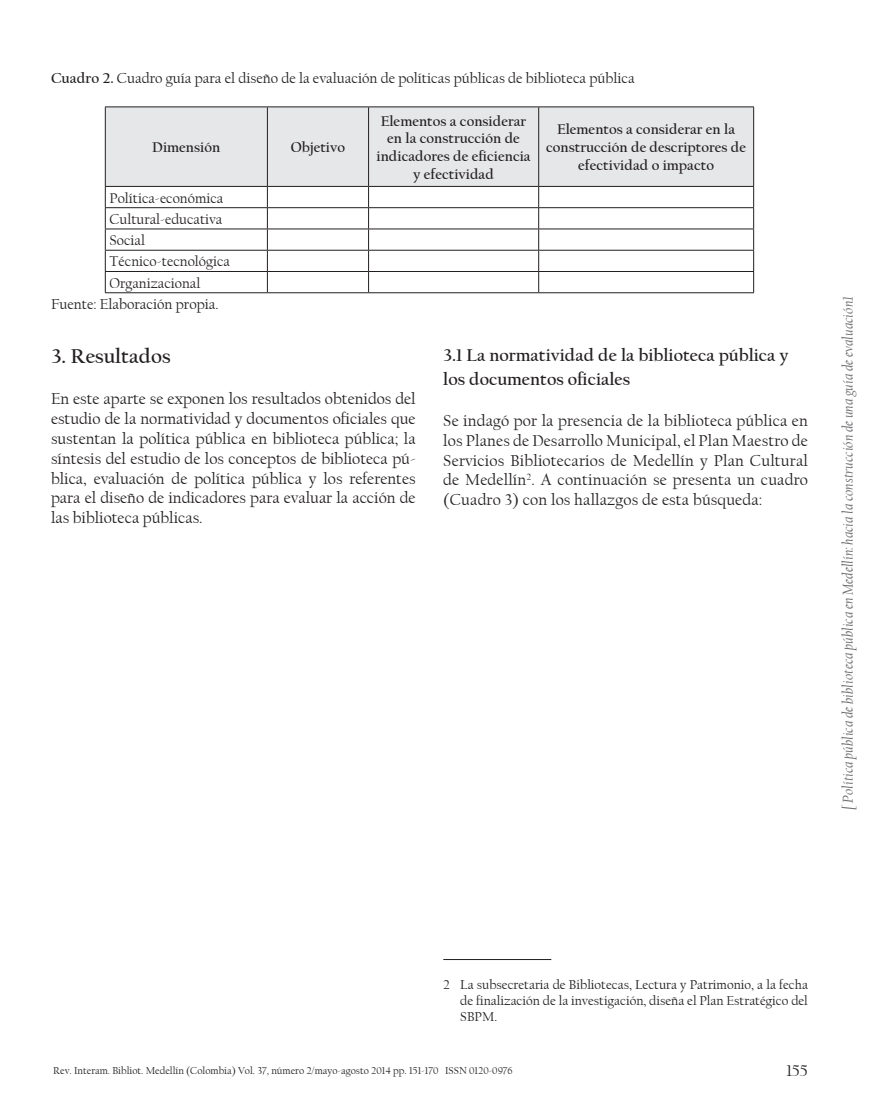
<style>
.page{position:relative;width:893px;height:1106px;background:#fff}
.page>*{position:absolute;margin:0;border:0;box-sizing:border-box;transform-origin:0 0}
.T1{font:700 21px "Californian FB";color:#231f20}
.T_1_1{font:700 18px/24px "Californian FB";color:#231f20}
.ctxt{font:16.5px/19.8px "Californian FB";color:#231f20;text-align:justify}
.T_figuras{font:15px "Californian FB";color:#231f20}
.t1{font:italic 15px "Californian FB";color:#6c6d70}
.tabla_txt__datos{font:700 14.7px/17.7px "Californian FB";color:#231f20;text-align:center}
.tabla_txt__datos-2{font:14.7px "Californian FB";color:#231f20}
.pie_de_pagina{font:13.5px/16.2px "Californian FB";color:#231f20;text-align:justify}
.t2{font:10.5px "Californian FB";color:#231f20}
.s1{font-weight:700}
</style>
<div class="page">
<div style="left:106px;top:107px;width:647px;height:79px;background:#e6e7e9"></div>
<hr style="left:105px;top:106px;width:162px;height:1px;background:#231f20">
<hr style="left:105px;top:107px;width:1px;height:79px;background:#231f20">
<hr style="left:267px;top:106px;width:102px;height:1px;background:#231f20">
<hr style="left:267px;top:107px;width:1px;height:79px;background:#231f20">
<hr style="left:369px;top:106px;width:170px;height:1px;background:#231f20">
<hr style="left:368px;top:107px;width:1px;height:79px;background:#231f20">
<hr style="left:539px;top:106px;width:215px;height:1px;background:#231f20">
<hr style="left:538px;top:107px;width:1px;height:79px;background:#231f20">
<hr style="left:753px;top:107px;width:1px;height:79px;background:#231f20">
<hr style="left:105px;top:186px;width:162px;height:1px;background:#231f20">
<hr style="left:267px;top:186px;width:102px;height:1px;background:#231f20">
<hr style="left:369px;top:186px;width:170px;height:1px;background:#231f20">
<hr style="left:539px;top:186px;width:215px;height:1px;background:#231f20">
<hr style="left:105px;top:207px;width:162px;height:1px;background:#231f20">
<hr style="left:267px;top:207px;width:102px;height:1px;background:#231f20">
<hr style="left:369px;top:207px;width:170px;height:1px;background:#231f20">
<hr style="left:539px;top:207px;width:215px;height:1px;background:#231f20">
<hr style="left:105px;top:228px;width:162px;height:1px;background:#231f20">
<hr style="left:267px;top:228px;width:102px;height:1px;background:#231f20">
<hr style="left:369px;top:228px;width:170px;height:1px;background:#231f20">
<hr style="left:539px;top:228px;width:215px;height:1px;background:#231f20">
<hr style="left:105px;top:250px;width:162px;height:1px;background:#231f20">
<hr style="left:267px;top:250px;width:102px;height:1px;background:#231f20">
<hr style="left:369px;top:250px;width:170px;height:1px;background:#231f20">
<hr style="left:539px;top:250px;width:215px;height:1px;background:#231f20">
<hr style="left:105px;top:271px;width:162px;height:1px;background:#231f20">
<svg style="left:105px;top:187px;width:1px;height:105px"></svg>
<hr style="left:267px;top:271px;width:102px;height:1px;background:#231f20">
<svg style="left:267px;top:187px;width:1px;height:105px"></svg>
<hr style="left:369px;top:271px;width:170px;height:1px;background:#231f20">
<svg style="left:368px;top:187px;width:1px;height:105px"></svg>
<hr style="left:539px;top:271px;width:215px;height:1px;background:#231f20">
<svg style="left:538px;top:187px;width:1px;height:105px"></svg>
<svg style="left:753px;top:187px;width:1px;height:105px"></svg>
<hr style="left:105px;top:292px;width:162px;height:1px;background:#231f20">
<hr style="left:267px;top:292px;width:102px;height:1px;background:#231f20">
<hr style="left:369px;top:292px;width:170px;height:1px;background:#231f20">
<hr style="left:539px;top:292px;width:215px;height:1px;background:#231f20">
<hr style="left:443px;top:959px;width:108px;height:1px;background:#231f20">
<p class="T_figuras" style="left:51px;top:70px;width:585px"><span class="s1">Cuadro 2.</span> Cuadro guía para el diseño de la evaluación de políticas públicas de biblioteca pública</p>
<p class="tabla_txt__datos" style="left:152px;top:139px;width:70px">Dimensión</p>
<p class="tabla_txt__datos" style="left:291px;top:139px;width:56px">Objetivo</p>
<p class="tabla_txt__datos" style="left:376px;top:112px;width:156px">Elementos a considerar en la construcción de indicadores de eficiencia y efectividad</p>
<p class="tabla_txt__datos" style="left:546px;top:121px;width:202px">Elementos a considerar en la construcción de descriptores de efectividad o impacto</p>
<p class="tabla_txt__datos-2" style="left:110px;top:190px;width:115px">Política-económica</p>
<p class="tabla_txt__datos-2" style="left:110px;top:211px;width:114px">Cultural-educativa</p>
<p class="tabla_txt__datos-2" style="left:110px;top:232px;width:37px">Social</p>
<p class="tabla_txt__datos-2" style="left:110px;top:253px;width:122px">Técnico-tecnológica</p>
<p class="tabla_txt__datos-2" style="left:110px;top:275px;width:92px">Organizacional</p>
<p class="T_figuras" style="left:51px;top:296px;width:169px">Fuente: Elaboración propia.</p>
<p class="T1" style="left:51px;top:344px;width:121px">3. Resultados</p>
<p class="ctxt" style="left:51px;top:389px;width:366px">En este aparte se exponen los resultados obtenidos del estudio de la normatividad y documentos oficiales que sustentan la política pública en biblioteca pública; la síntesis del estudio de los conceptos de biblioteca pú&shy;blica, evaluación de política pública y los referentes para el diseño de indicadores para evaluar la acción de las biblioteca públicas.</p>
<p class="T_1_1" style="left:443px;top:343px;width:347px">3.1 La normatividad de la biblioteca pública y los documentos oficiales</p>
<p class="ctxt" style="left:443px;top:411px;width:366px">Se indagó por la presencia de la biblioteca pública en los Planes de Desarrollo Municipal, el Plan Maestro de Servicios Bibliotecarios de Medellín y Plan Cultural de Medellín<sup>2</sup>. A continuación se presenta un cuadro (Cuadro 3) con los hallazgos de esta búsqueda:</p>
<p class="t1" style="left:840px;top:809px;width:515px;rotate:-90deg">[ Política pública de biblioteca pública en Medellín: hacia la construcción de una guía de evaluación1</p>
<p class="pie_de_pagina" style="left:460px;top:976px;width:349px;text-indent:-17px">2 La subsecretaria de Bibliotecas, Lectura y Patrimonio, a la fecha de finalización de la investigación, diseña el Plan Estratégico del SBPM.</p>
<p class="t2" style="left:53px;top:1065px;width:461px">Rev. Interam. Bibliot. Medellín (Colombia) Vol. 37, número 2/mayo-agosto 2014 pp. 151-170 ISSN 0120-0976</p>
<p class="ctxt" style="left:786px;top:1060px;width:23px">155</p>
</div>
